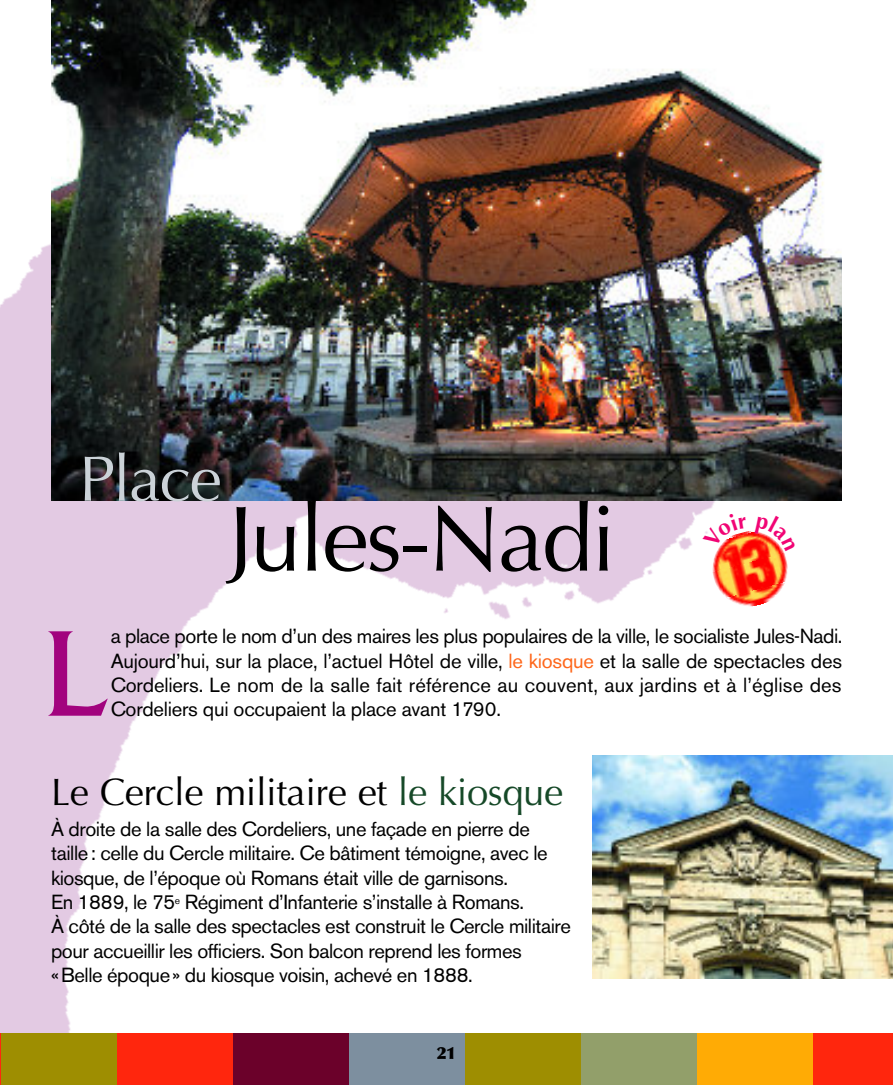
<style>
.page{position:relative;width:893px;height:1085px;background:#fff}
.page>*{position:absolute;margin:0;border:0;box-sizing:border-box;transform-origin:0 0}
.t1{font:128.25px "Friz Quadrata";color:#a2037e}
.t2{font:92.92px "Optima";letter-spacing:-.03em;color:#000}
.t3{font:64.12px "Optima";letter-spacing:-.03em;color:#cbd2d8}
.t4{font:38.25px "Optima";letter-spacing:-.01em;color:#000}
.t5{font:20.25px/24.3px "Akzidenz Grotesk BE";letter-spacing:-.025em;color:#000;text-align:justify}
.t6{font:900 16.88px "Optima";color:#000}
.s1{color:#fe661a}
.s2{color:#164928}
</style>
<div class="page">
<img style="left:0;top:243px;width:893px;height:790px">
<hr style="left:0;top:1033px;width:1px;height:51px;background:#ff260d">
<div style="left:1px;top:1033px;width:116px;height:51px;background:#9e8e01"></div>
<div style="left:117px;top:1033px;width:117px;height:51px;background:#ff260d"></div>
<div style="left:234px;top:1033px;width:116px;height:51px;background:#6b012a"></div>
<div style="left:350px;top:1033px;width:116px;height:51px;background:#7d8f9f"></div>
<div style="left:466px;top:1033px;width:116px;height:51px;background:#9e8e01"></div>
<div style="left:582px;top:1033px;width:116px;height:51px;background:#929f6a"></div>
<div style="left:698px;top:1033px;width:116px;height:51px;background:#ffab05"></div>
<div style="left:814px;top:1033px;width:79px;height:51px;background:#ff260d"></div>
<img style="left:51px;top:0;width:791px;height:501px">
<img style="left:592px;top:755px;width:301px;height:223px">
<img style="left:708px;top:526px;width:83px;height:26px">
<img style="left:708px;top:552px;width:84px;height:50px">
<img style="left:720px;top:582px;width:4px;height:28px">
<img style="left:724px;top:582px;width:65px;height:28px">
<svg style="left:703px;top:513px;width:44px;height:34px"></svg>
<svg style="left:755px;top:516px;width:41px;height:35px"></svg>
<h3 class="t3" style="left:79px;top:441px;width:144px">Place</h3>
<h2 class="t2" style="left:228px;top:485px;width:390px">Jules-Nadi</h2>
<p class="t5" style="left:111px;top:626px;width:733px">a place porte le nom d’un des maires les plus populaires de la ville, le socialiste Jules-Nadi.<br>Aujourd’hui, sur la place, l’actuel Hôtel de ville, <span class="s1">le kiosque</span> et la salle de spectacles des Cordeliers. Le nom de la salle fait référence au couvent, aux jardins et à l’église des</p>
<h1 class="t1" style="left:43px;top:596px;width:68px">L</h1>
<p class="t5" style="left:111px;top:699px;width:392px">Cordeliers qui occupaient la place avant 1790.</p>
<h3 class="t4" style="left:51px;top:769px;width:514px">Le Cercle militaire et <span class="s2">le kiosque</span></h3>
<p class="t5" style="left:51px;top:818px;width:521px;text-align:left">À droite de la salle des Cordeliers, une façade en pierre de taille: celle du Cercle militaire. Ce bâtiment témoigne, avec le kiosque, de l’époque où Romans était ville de garnisons.<br>En 1889, le 75<sup>e</sup> Régiment d’Infanterie s’installe à Romans.<br>À côté de la salle des spectacles est construit le Cercle militaire pour accueillir les officiers. Son balcon reprend les formes «Belle époque» du kiosque voisin, achevé en 1888.</p>
<p class="t6" style="left:437px;top:1042px;width:21px">21</p>
</div>
